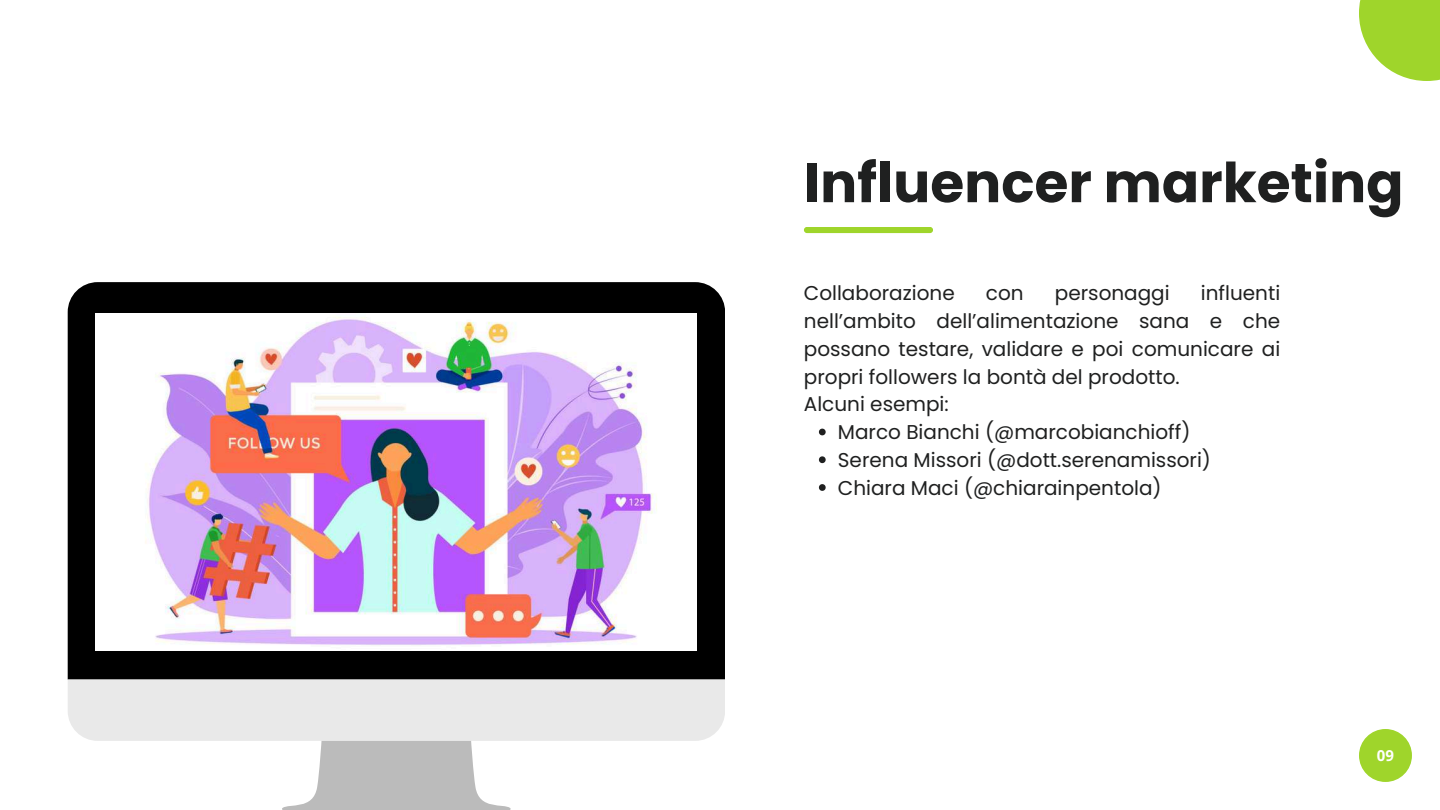
<style>
.page{position:relative;width:1440px;height:810px;background:#fff}
.page>*{position:absolute;margin:0;border:0;box-sizing:border-box;transform-origin:0 0}
.t1{font:700 55px "Poppins";color:#1f2020}
.t2{font:20px "Poppins";color:#1f2020}
.t3{font:700 15px "Open Sans";color:#fff}
</style>
<div class="page">
<div style="left:1359px;top:0;width:81px;height:81px;background:#9fd52b"></div>
<div style="left:1359px;top:729px;width:53px;height:53px;background:#9fd52b;border-radius:50%"></div>
<div style="left:804px;top:227px;width:129px;height:6px;background:#9fd52b;border-radius:3px"></div>
<div style="left:68px;top:282px;width:657px;height:398px;background:#000"></div>
<svg style="left:68px;top:680px;width:657px;height:130px"></svg>
<img style="left:95px;top:313px;width:602px;height:338px">
<svg style="left:819px;top:429px;width:7px;height:6px"></svg>
<svg style="left:819px;top:456px;width:7px;height:7px"></svg>
<svg style="left:819px;top:484px;width:7px;height:7px"></svg>
<h1 class="t1" style="left:804px;top:144px;width:601px">Influencer marketing</h1>
<p class="t2" style="left:804px;top:279px;width:152px">Collaborazione</p>
<p class="t2" style="left:986px;top:279px;width:39px">con</p>
<p class="t2" style="left:1055px;top:279px;width:116px">personaggi</p>
<p class="t2" style="left:1201px;top:279px;width:81px">influenti</p>
<p class="t2" style="left:804px;top:307px;width:478px">nell’ambito dell’alimentazione sana e che</p>
<p class="t2" style="left:804px;top:335px;width:478px">possano testare, validare e poi comunicare ai</p>
<p class="t2" style="left:804px;top:363px;width:377px">propri followers la bontà del prodotto.</p>
<p class="t2" style="left:804px;top:390px;width:146px">Alcuni esempi:</p>
<p class="t2" style="left:838px;top:418px;width:354px">Marco Bianchi (@marcobianchioff)</p>
<p class="t2" style="left:838px;top:446px;width:375px">Serena Missori (@dott.serenamissori)</p>
<p class="t2" style="left:838px;top:474px;width:325px">Chiara Maci (@chiarainpentola)</p>
<p class="t3" style="left:1377px;top:745px;width:19px">09</p>
</div>
